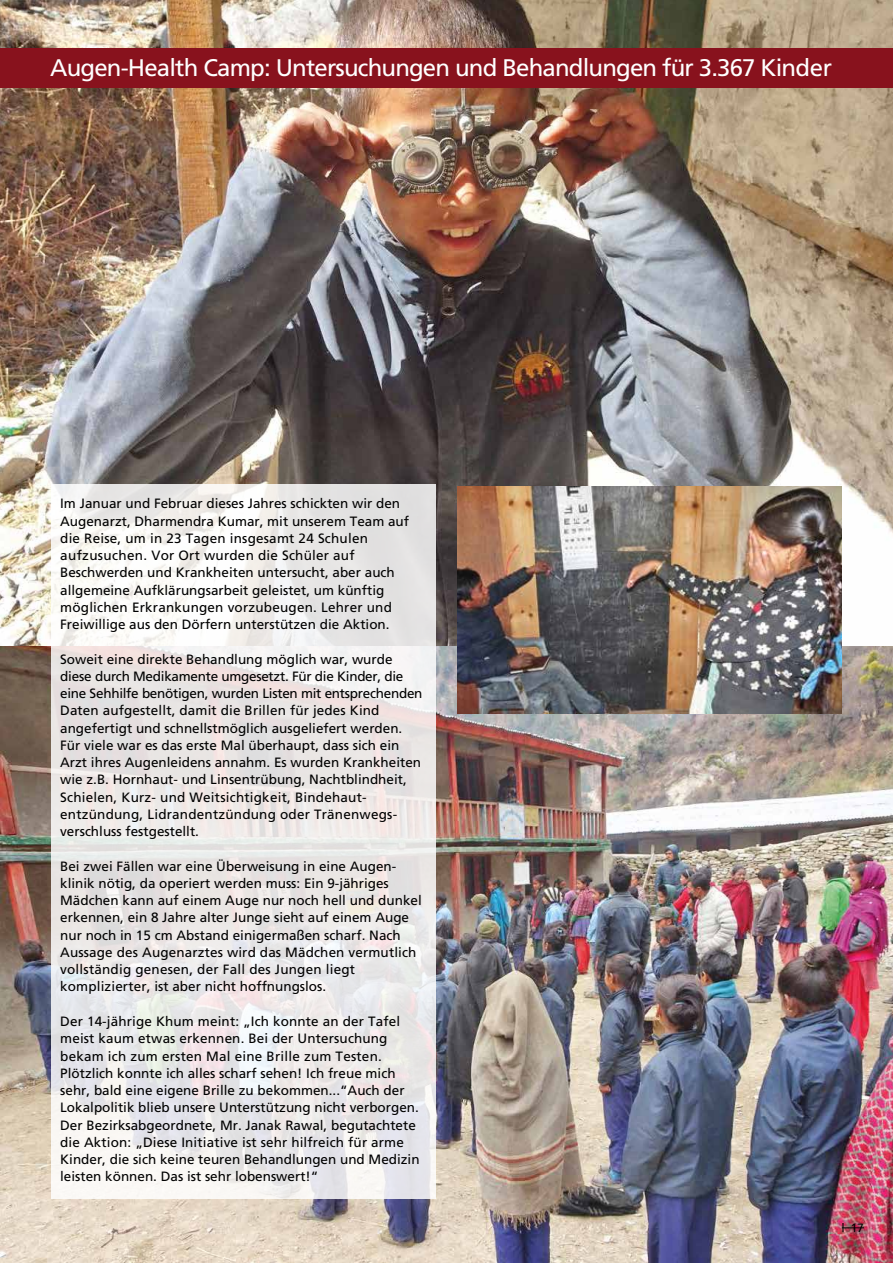
<style>
.page{position:relative;width:893px;height:1263px;background:#fff}
.page>*{position:absolute;margin:0;border:0;box-sizing:border-box;transform-origin:0 0}
.t1{font:24px "Frutiger";letter-spacing:-.035em;color:#fff}
.t2{font:13.5px/17.2px "Frutiger";color:#000}
.t3{font:12px "Frutiger";color:#000}
</style>
<div class="page">
<img style="left:0;top:0;width:893px;height:1263px">
<div style="left:0;top:48px;width:893px;height:39px;background:#88121d"></div>
<svg style="left:51px;top:485px;width:385px;height:714px;fill:#eae7e7"></svg>
<img style="left:457px;top:486px;width:385px;height:228px">
<svg style="left:842px;top:1227px;width:22px;height:1px"></svg>
<h1 class="t1" style="left:50px;top:54px;width:783px">Augen-Health Camp: Untersuchungen und Behandlungen für 3.367 Kinder</h1>
<p class="t2" style="left:60px;top:495px;width:350px">Im Januar und Februar dieses Jahres schickten wir den Augenarzt, Dharmendra Kumar, mit unserem Team auf die Reise, um in 23 Tagen insgesamt 24 Schulen aufzusuchen. Vor Ort wurden die Schüler auf Beschwerden und Krankheiten untersucht, aber auch allgemeine Aufklärungsarbeit geleistet, um künftig möglichen Erkrankungen vorzubeugen. Lehrer und Freiwillige aus den Dörfern unterstützen die Aktion.</p>
<p class="t2" style="left:60px;top:650px;width:364px">Soweit eine direkte Behandlung möglich war, wurde diese durch Medikamente umgesetzt. Für die Kinder, die eine Sehhilfe benötigen, wurden Listen mit entsprechenden Daten aufgestellt, damit die Brillen für jedes Kind angefertigt und schnellstmöglich ausgeliefert werden.<br>Für viele war es das erste Mal überhaupt, dass sich ein Arzt ihres Augenleidens annahm. Es wurden Krankheiten wie z.B. Hornhaut- und Linsentrübung, Nachtblindheit, Schielen, Kurz- und Weitsichtigkeit, Bindehaut&shy;entzündung, Lidrandentzündung oder Tränenwegs&shy;verschluss festgestellt.</p>
<p class="t2" style="left:60px;top:857px;width:363px">Bei zwei Fällen war eine Überweisung in eine Augen&shy;klinik nötig, da operiert werden muss: Ein 9-jähriges Mädchen kann auf einem Auge nur noch hell und dunkel erkennen, ein 8 Jahre alter Junge sieht auf einem Auge nur noch in 15 cm Abstand einigermaßen scharf. Nach Aussage des Augenarztes wird das Mädchen vermutlich vollständig genesen, der Fall des Jungen liegt komplizierter, ist aber nicht hoffnungslos.</p>
<p class="t2" style="left:60px;top:1012px;width:361px">Der 14-jährige Khum meint: „Ich konnte an der Tafel meist kaum etwas erkennen. Bei der Untersuchung bekam ich zum ersten Mal eine Brille zum Testen.<br>Plötzlich konnte ich alles scharf sehen! Ich freue mich sehr, bald eine eigene Brille zu bekommen...“Auch der Lokalpolitik blieb unsere Unterstützung nicht verborgen.<br>Der Bezirksabgeordnete, Mr. Janak Rawal, begutachtete die Aktion: „Diese Initiative ist sehr hilfreich für arme Kinder, die sich keine teuren Behandlungen und Medizin leisten können. Das ist sehr lobenswert!“</p>
<p class="t3" style="left:842px;top:1220px;width:24px">| 17</p>
</div>
